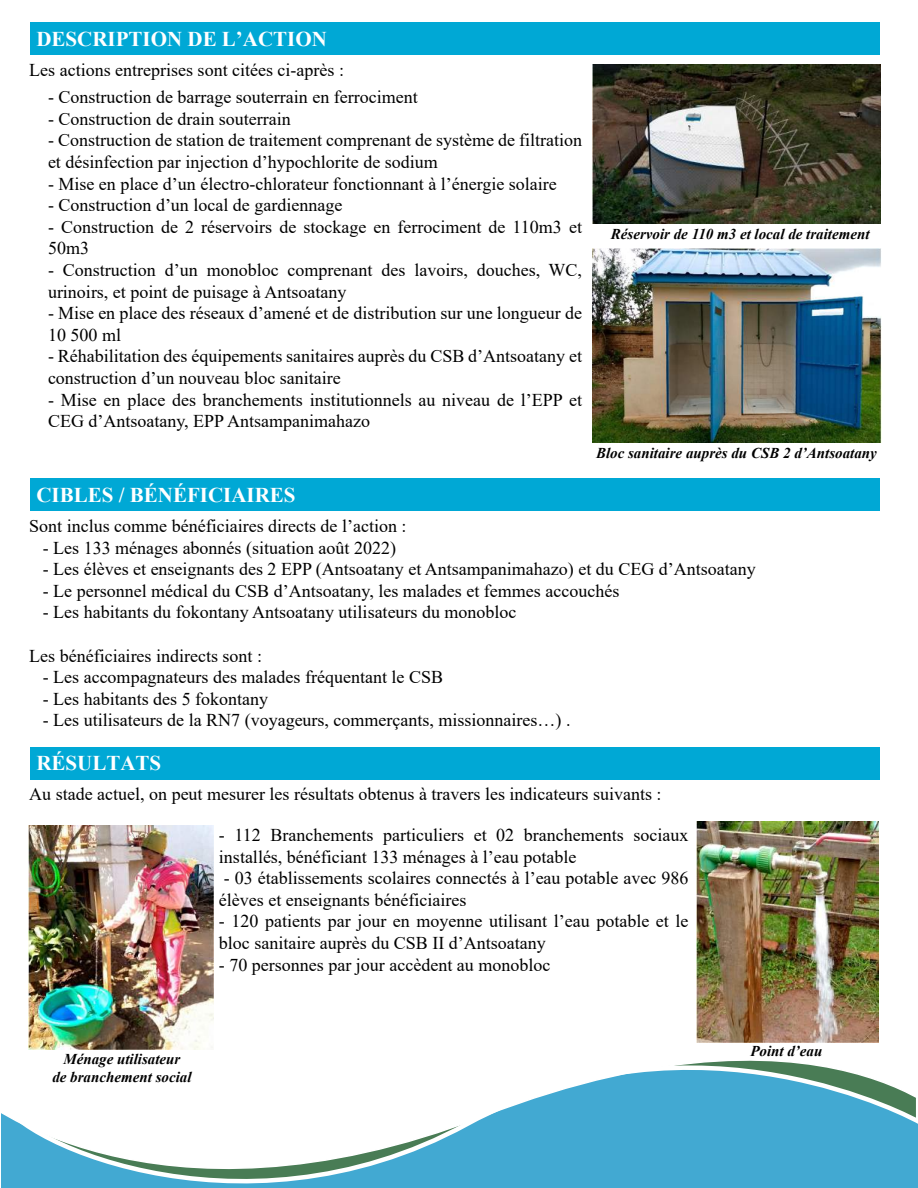
<style>
.page{position:relative;width:918px;height:1188px;background:#fff}
.page>*{position:absolute;margin:0;border:0;box-sizing:border-box;transform-origin:0 0}
.t1{font:700 21px "Times New Roman";color:#fff}
.t2{font:18px/21.6px "Times New Roman";color:#000}
.t3{font:italic 700 15px/18px "Times New Roman";color:#000;text-align:center}
</style>
<div class="page">
<svg style="left:2px;top:971px;width:916px;height:217px"></svg>
<div style="left:30px;top:23px;width:850px;height:32px;background:#00a8d5"></div>
<div style="left:30px;top:479px;width:850px;height:32px;background:#00a8d5"></div>
<div style="left:30px;top:747px;width:850px;height:33px;background:#00a8d5"></div>
<img style="left:592px;top:64px;width:289px;height:159px">
<img style="left:592px;top:248px;width:289px;height:195px">
<img style="left:28px;top:825px;width:185px;height:224px">
<img style="left:696px;top:822px;width:183px;height:220px">
<p class="t1" style="left:36px;top:24px;width:292px">DESCRIPTION DE L’ACTION</p>
<p class="t2" style="left:29px;top:59px;width:316px">Les actions entreprises sont citées ci-après :</p>
<p class="t2" style="left:48px;top:86px;width:371px">- Construction de barrage souterrain en ferrociment</p>
<p class="t2" style="left:48px;top:107px;width:244px">- Construction de drain souterrain</p>
<p class="t2" style="left:48px;top:129px;width:536px">- Construction de station de traitement comprenant de système de filtration et désinfection par injection d’hypochlorite de sodium</p>
<p class="t2" style="left:48px;top:172px;width:510px">- Mise en place d’un électro-chlorateur fonctionnant à l’énergie solaire</p>
<p class="t2" style="left:48px;top:194px;width:296px">- Construction d’un local de gardiennage</p>
<p class="t2" style="left:48px;top:215px;width:536px">- Construction de 2 réservoirs de stockage en ferrociment de 110m3 et<br>50m3</p>
<p class="t2" style="left:48px;top:259px;width:536px">- Construction d’un monobloc comprenant des lavoirs, douches, WC, urinoirs, et point de puisage à Antsoatany</p>
<p class="t2" style="left:48px;top:302px;width:536px">- Mise en place des réseaux d’amené et de distribution sur une longueur de<br>10 500 ml</p>
<p class="t2" style="left:48px;top:345px;width:536px">- Réhabilitation des équipements sanitaires auprès du CSB d’Antsoatany et construction d’un nouveau bloc sanitaire</p>
<p class="t2" style="left:48px;top:388px;width:536px">- Mise en place des branchements institutionnels au niveau de l’EPP et<br>CEG d’Antsoatany, EPP Antsampanimahazo</p>
<p class="t3" style="left:611px;top:225px;width:260px">Réservoir de 110 m3 et local de traitement</p>
<p class="t3" style="left:596px;top:444px;width:282px">Bloc sanitaire auprès du CSB 2 d’Antsoatany</p>
<p class="t1" style="left:36px;top:480px;width:261px">CIBLES / BÉNÉFICIAIRES</p>
<p class="t2" style="left:29px;top:515px;width:379px">Sont inclus comme bénéficiaires directs de l’action :</p>
<p class="t2" style="left:43px;top:536px;width:355px">- Les 133 ménages abonnés (situation août 2022)</p>
<p class="t2" style="left:43px;top:558px;width:715px">- Les élèves et enseignants des 2 EPP (Antsoatany et Antsampanimahazo) et du CEG d’Antsoatany</p>
<p class="t2" style="left:43px;top:579px;width:578px">- Le personnel médical du CSB d’Antsoatany, les malades et femmes accouchés</p>
<p class="t2" style="left:43px;top:601px;width:475px">- Les habitants du fokontany Antsoatany utilisateurs du monobloc</p>
<p class="t2" style="left:29px;top:644px;width:234px">Les bénéficiaires indirects sont :</p>
<p class="t2" style="left:43px;top:666px;width:402px">- Les accompagnateurs des malades fréquentant le CSB</p>
<p class="t2" style="left:43px;top:687px;width:227px">- Les habitants des 5 fokontany</p>
<p class="t2" style="left:43px;top:709px;width:529px">- Les utilisateurs de la RN7 (voyageurs, commerçants, missionnaires…) .</p>
<p class="t1" style="left:36px;top:748px;width:126px">RÉSULTATS</p>
<p class="t2" style="left:29px;top:783px;width:634px">Au stade actuel, on peut mesurer les résultats obtenus à travers les indicateurs suivants :</p>
<p class="t2" style="left:219px;top:824px;width:471px">- 112 Branchements particuliers et 02 branchements sociaux installés, bénéficiant 133 ménages à l’eau potable</p>
<p class="t2" style="left:219px;top:867px;width:471px">- 03 établissements scolaires connectés à l’eau potable avec 986 élèves et enseignants bénéficiaires</p>
<p class="t2" style="left:219px;top:910px;width:471px">- 120 patients par jour en moyenne utilisant l’eau potable et le bloc sanitaire auprès du CSB II d’Antsoatany</p>
<p class="t2" style="left:219px;top:953px;width:333px">- 70 personnes par jour accèdent au monobloc</p>
<p class="t3" style="left:52px;top:1050px;width:141px">Ménage utilisateur<br>de branchement social</p>
<p class="t3" style="left:750px;top:1042px;width:74px">Point d’eau</p>
</div>
